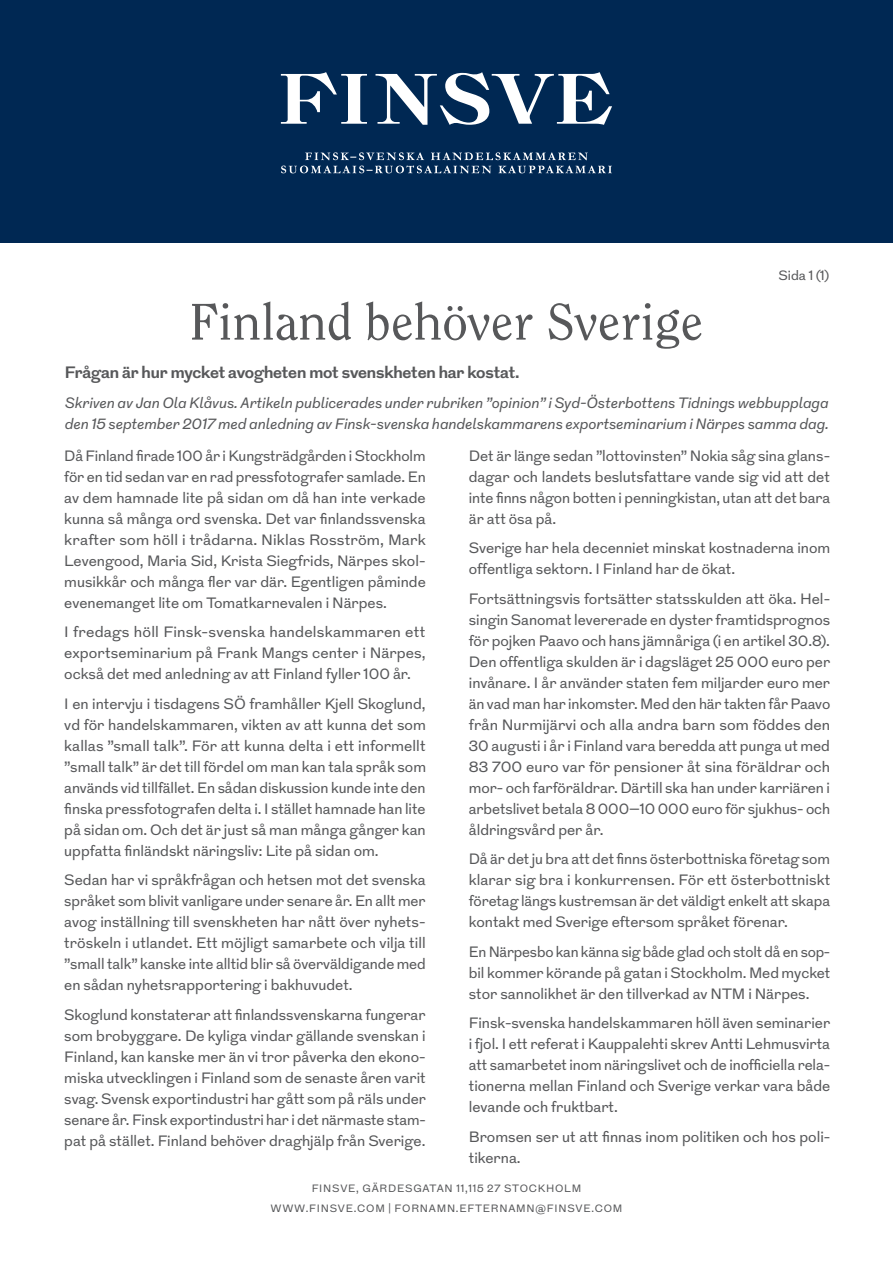
<style>
.page{position:relative;width:893px;height:1263px;background:#fff}
.page>*{position:absolute;margin:0;border:0;box-sizing:border-box;transform-origin:0 0}
.t1{font:51px "Clearface Std";letter-spacing:.005em;color:#57585a}
.Leipäteksti_Grot_reg{font:700 16.5px "Grot";letter-spacing:-.01em;color:#57585a}
.Leipäteksti_Grot_reg-2{font:15px/21px "Grot";color:#57585a;text-align:justify}
.Leipäteksti_Grot_reg-3{font:italic 15px/21px "Grot";color:#57585a}
.Leipäteksti_Grot_reg-4{font:13.5px "Grot";color:#57585a}
.Väliotsikko_Grot{font:10.65px "Grot";letter-spacing:.07em;color:#57585a}
</style>
<div class="page">
<div style="left:0;top:0;width:893px;height:242px;background:#002853"></div>
<svg style="left:281px;top:72px;width:86px;height:52px"></svg>
<svg style="left:375px;top:72px;width:237px;height:53px"></svg>
<svg style="left:281px;top:152px;width:331px;height:21px"></svg>
<p class="t1" style="left:190px;top:291px;width:515px">Finland behöver Sverige</p>
<p class="Leipäteksti_Grot_reg" style="left:65px;top:361px;width:456px">Frågan är hur mycket avogheten mot svenskheten har kostat.</p>
<p class="Leipäteksti_Grot_reg-4" style="left:778px;top:267px;width:52px">Sida 1 (1)</p>
<p class="Leipäteksti_Grot_reg-3" style="left:65px;top:392px;width:766px">Skriven av Jan Ola Klåvus. Artikeln publicerades under rubriken ”opinion” i Syd-Österbottens Tidnings webbupplaga den 15 september 2017 med anledning av Finsk-svenska handelskammarens exportseminarium i Närpes samma dag.</p>
<p class="Leipäteksti_Grot_reg-2" style="left:64px;top:445px;width:363px">Då Finland firade 100 år i Kungsträdgården i Stockholm för en tid sedan var en rad pressfotografer samlade. En av dem hamnade lite på sidan om då han inte verkade kunna så många ord svenska. Det var finlandssvenska krafter som höll i trådarna. Niklas Rosström, Mark Levengood, Maria Sid, Krista Siegfrids, Närpes skol&shy;musikkår och många fler var där. Egentligen påminde evenemanget lite om Tomatkarnevalen i Närpes.</p>
<p class="Leipäteksti_Grot_reg-2" style="left:64px;top:622px;width:363px">I fredags höll Finsk-svenska handelskammaren ett exportseminarium på Frank Mangs center i Närpes, också det med anledning av att Finland fyller 100 år.</p>
<p class="Leipäteksti_Grot_reg-2" style="left:64px;top:693px;width:363px">I en intervju i tisdagens SÖ framhåller Kjell Skoglund, vd för handelskammaren, vikten av att kunna det som kallas ”small talk”. För att kunna delta i ett informellt ”small talk” är det till fördel om man kan tala språk som används vid tillfället. En sådan diskussion kunde inte den finska pressfotografen delta i. I stället hamnade han lite på sidan om. Och det är just så man många gånger kan uppfatta finländskt näringsliv: Lite på sidan om.</p>
<p class="Leipäteksti_Grot_reg-2" style="left:64px;top:870px;width:363px">Sedan har vi språkfrågan och hetsen mot det svenska språket som blivit vanligare under senare år. En allt mer avog inställning till svenskheten har nått över nyhets&shy;tröskeln i utlandet. Ett möjligt samarbete och vilja till ”small talk” kanske inte alltid blir så överväldigande med en sådan nyhetsrapportering i bakhuvudet.</p>
<p class="Leipäteksti_Grot_reg-2" style="left:64px;top:1004px;width:363px">Skoglund konstaterar att finlandssvenskarna fungerar som brobyggare. De kyliga vindar gällande svenskan i Finland, kan kanske mer än vi tror påverka den ekono&shy;miska utvecklingen i Finland som de senaste åren varit svag. Svensk exportindustri har gått som på räls under senare år. Finsk exportindustri har i det närmaste stam&shy;pat på stället. Finland behöver draghjälp från Sverige.</p>
<p class="Leipäteksti_Grot_reg-2" style="left:469px;top:445px;width:363px">Det är länge sedan ”lottovinsten” Nokia såg sina glans&shy;dagar och landets beslutsfattare vande sig vid att det inte finns någon botten i penningkistan, utan att det bara är att ösa på.</p>
<p class="Leipäteksti_Grot_reg-2" style="left:469px;top:538px;width:363px">Sverige har hela decenniet minskat kostnaderna inom offentliga sektorn. I Finland har de ökat.</p>
<p class="Leipäteksti_Grot_reg-2" style="left:469px;top:588px;width:363px">Fortsättningsvis fortsätter statsskulden att öka. Hel&shy;singin Sanomat levererade en dyster framtidsprognos för pojken Paavo och hans jämnåriga (i en artikel 30.8).<br>Den offentliga skulden är i dagsläget 25 000 euro per invånare. I år använder staten fem miljarder euro mer än vad man har inkomster. Med den här takten får Paavo från Nurmijärvi och alla andra barn som föddes den 30 augusti i år i Finland vara beredda att punga ut med 83 700 euro var för pensioner åt sina föräldrar och mor- och farföräldrar. Därtill ska han under karriären i arbetslivet betala 8 000–10 000 euro för sjukhus- och åldringsvård per år.</p>
<p class="Leipäteksti_Grot_reg-2" style="left:469px;top:849px;width:363px">Då är det ju bra att det finns österbottniska företag som klarar sig bra i konkurrensen. För ett österbottniskt företag längs kustremsan är det väldigt enkelt att skapa kontakt med Sverige eftersom språket förenar.</p>
<p class="Leipäteksti_Grot_reg-2" style="left:469px;top:941px;width:363px">En Närpesbo kan känna sig både glad och stolt då en sop&shy;bil kommer körande på gatan i Stockholm. Med mycket stor sannolikhet är den tillverkad av NTM i Närpes.</p>
<p class="Leipäteksti_Grot_reg-2" style="left:469px;top:1013px;width:363px">Finsk-svenska handelskammaren höll även seminarier i fjol. I ett referat i Kauppalehti skrev Antti Lehmusvirta att samarbetet inom näringslivet och de inofficiella rela&shy;tionerna mellan Finland och Sverige verkar vara både levande och fruktbart.</p>
<p class="Leipäteksti_Grot_reg-2" style="left:469px;top:1126px;width:363px">Bromsen ser ut att finnas inom politiken och hos poli&shy;tikerna.</p>
<p class="Väliotsikko_Grot" style="left:312px;top:1181px;width:271px">FINSVE, GÄRDESGATAN 11,115 27 STOCKHOLM</p>
<p class="Väliotsikko_Grot" style="left:270px;top:1202px;width:353px">WWW.FINSVE.COM | FORNAMN.EFTERNAMN@FINSVE.COM</p>
</div>
